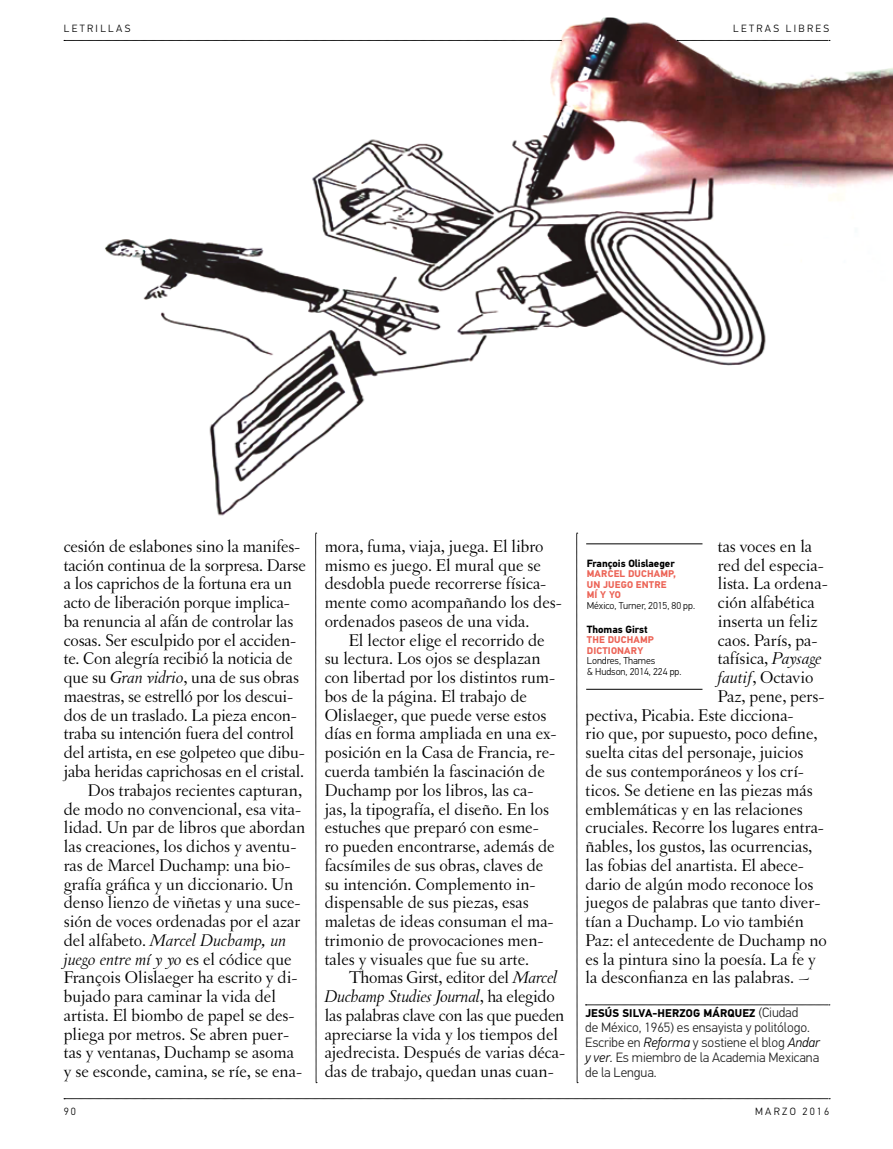
<style>
.page{position:relative;width:893px;height:1149px;background:#fff}
.page>*{position:absolute;margin:0;border:0;box-sizing:border-box;transform-origin:0 0}
.t1{font:18px/18.8px "Letras Oldstyle";color:#000}
.t2{font:italic 18px "Letras Oldstyle";color:#000;scale:1.1 1}
.t3{font:300 13.5px/15px "PF Din Text Pro";letter-spacing:-.005em;color:#222}
.t4{font:700 11.25px "PF Din Text Pro";letter-spacing:.015em;color:#000}
.t5{font:300 10.5px "PF Din Text Pro";letter-spacing:.22em;color:#000}
.t6{font:700 10.5px "PF Din Text Pro";letter-spacing:-.005em;color:#000}
.t7{font:300 9.9px/10.5px "PF Din Text Pro";letter-spacing:-.005em;color:#000}
.t8{font:700 9.75px/10.5px "PF Din Text Pro";letter-spacing:.015em;color:#ec6457}
.s1{font-style:italic}
.s2{font-style:normal}
.s3{font-weight:300;font-size:13.5px;color:#222}
.s4{font-style:italic;color:#000}
</style>
<div class="page">
<svg style="left:64px;top:1098px;width:766px;height:1px"></svg>
<img style="left:63px;top:18px;width:830px;height:527px">
<svg style="left:64px;top:40px;width:497px;height:1px"></svg>
<svg style="left:677px;top:40px;width:153px;height:1px"></svg>
<svg style="left:585px;top:1004px;width:245px;height:1px"></svg>
<hr style="left:586px;top:543px;width:116px;height:1px;background:#000">
<hr style="left:586px;top:688px;width:116px;height:1px;background:#000">
<svg style="left:576px;top:532px;width:2px;height:550px"></svg>
<svg style="left:315px;top:532px;width:2px;height:550px"></svg>
<p class="t5" style="left:64px;top:22px;width:68px">LETRILLAS</p>
<p class="t5" style="left:733px;top:22px;width:97px">LETRAS LIBRES</p>
<p class="t1" style="left:64px;top:536px;width:238px">cesión de eslabones sino la manifes-</p>
<p class="t1" style="left:64px;top:555px;width:244px">tación continua de la sorpresa. Darse</p>
<p class="t1" style="left:64px;top:574px;width:230px">a los caprichos de la fortuna era un</p>
<p class="t1" style="left:64px;top:592px;width:228px">acto de liberación porque implica-</p>
<p class="t1" style="left:64px;top:611px;width:231px">ba renuncia al afán de controlar las</p>
<p class="t1" style="left:64px;top:630px;width:234px">cosas. Ser esculpido por el acciden-</p>
<p class="t1" style="left:64px;top:649px;width:230px">te. Con alegría recibió la noticia de</p>
<p class="t1" style="left:64px;top:667px;width:237px">que su <span class="s1">Gran vidrio</span>, una de sus obras</p>
<p class="t1" style="left:64px;top:686px;width:231px">maestras, se estrelló por los descui-</p>
<p class="t1" style="left:64px;top:705px;width:235px">dos de un traslado. La pieza encon-</p>
<p class="t1" style="left:64px;top:724px;width:232px">traba su intención fuera del control</p>
<p class="t1" style="left:64px;top:742px;width:242px">del artista, en ese golpeteo que dibu-</p>
<p class="t1" style="left:64px;top:761px;width:242px">jaba heridas caprichosas en el cristal.</p>
<p class="t1" style="left:88px;top:780px;width:216px">Dos trabajos recientes capturan,</p>
<p class="t1" style="left:64px;top:799px;width:239px">de modo no convencional, esa vita-</p>
<p class="t1" style="left:64px;top:817px;width:243px">lidad. Un par de libros que abordan</p>
<p class="t1" style="left:64px;top:836px;width:234px">las creaciones, los dichos y aventu-</p>
<p class="t1" style="left:64px;top:855px;width:228px">ras de Marcel Duchamp: una bio-</p>
<p class="t1" style="left:64px;top:874px;width:231px">grafía gráfica y un diccionario. Un</p>
<p class="t1" style="left:64px;top:892px;width:238px">denso lienzo de viñetas y una suce-</p>
<p class="t1" style="left:64px;top:911px;width:238px">sión de voces ordenadas por el azar</p>
<p class="t2" style="left:64px;top:929px;width:204px"><span class="s2">del alfabeto.</span> Marcel Duchamp, un</p>
<p class="t2" style="left:64px;top:948px;width:209px">juego entre mí y yo <span class="s2">es el códice que</span></p>
<p class="t1" style="left:64px;top:967px;width:235px">François Olislaeger ha escrito y di-</p>
<p class="t1" style="left:64px;top:986px;width:214px">bujado para caminar la vida del</p>
<p class="t1" style="left:64px;top:1005px;width:232px">artista. El biombo de papel se des-</p>
<p class="t1" style="left:64px;top:1024px;width:227px">pliega por metros. Se abren puer-</p>
<p class="t1" style="left:64px;top:1042px;width:232px">tas y ventanas, Duchamp se asoma</p>
<p class="t1" style="left:64px;top:1061px;width:240px">y se esconde, camina, se ríe, se ena-</p>
<p class="t1" style="left:325px;top:536px;width:239px">mora, fuma, viaja, juega. El libro mismo es juego. El mural que se desdobla puede recorrerse física&shy;mente como acompañando los des&shy;ordenados paseos de una vida.</p>
<p class="t1" style="left:325px;top:630px;width:233px;text-indent:24px">El lector elige el recorrido de su lectura. Los ojos se desplazan con libertad por los distintos rum&shy;bos de la página. El trabajo de<br>Olislaeger, que puede verse estos días en forma ampliada en una ex&shy;posición en la Casa de Francia, re&shy;cuerda también la fascinación de<br>Duchamp por los libros, las ca&shy;jas, la tipografía, el diseño. En los estuches que preparó con esme&shy;ro pueden encontrarse, además de facsímiles de sus obras, claves de su intención. Complemento in&shy;dispensable de sus piezas, esas maletas de ideas consuman el ma&shy;trimonio de provocaciones men&shy;tales y visuales que fue su arte.</p>
<p class="t1" style="left:325px;top:968px;width:242px;text-indent:24px">Thomas Girst, editor del <span class="s1">Marcel Duchamp Studies Journal</span>, ha elegido las palabras clave con las que pueden apreciarse la vida y los tiempos del ajedrecista. Después de varias déca&shy;das de trabajo, quedan unas cuan-</p>
<p class="t1" style="left:718px;top:536px;width:96px">tas voces en la</p>
<p class="t1" style="left:718px;top:555px;width:108px">red del especia-</p>
<p class="t1" style="left:718px;top:574px;width:111px">lista. La ordena-</p>
<p class="t1" style="left:718px;top:592px;width:98px">ción alfabética</p>
<p class="t1" style="left:718px;top:611px;width:101px">inserta un feliz</p>
<p class="t1" style="left:718px;top:630px;width:101px">caos. París, pa-</p>
<p class="t1" style="left:718px;top:649px;width:105px">tafísica, <span class="s1">Paysage</span></p>
<p class="t1" style="left:718px;top:667px;width:97px"><span class="s1">fautif</span>, Octavio</p>
<p class="t1" style="left:718px;top:686px;width:108px">Paz, pene, pers-</p>
<p class="t1" style="left:586px;top:705px;width:210px">pectiva, Picabia. Este dicciona-</p>
<p class="t1" style="left:586px;top:724px;width:233px">rio que, por supuesto, poco define,</p>
<p class="t1" style="left:586px;top:742px;width:219px">suelta citas del personaje, juicios</p>
<p class="t1" style="left:586px;top:761px;width:220px">de sus contemporáneos y los crí-</p>
<p class="t1" style="left:586px;top:780px;width:229px">ticos. Se detiene en las piezas más</p>
<p class="t1" style="left:586px;top:799px;width:219px">emblemáticas y en las relaciones</p>
<p class="t1" style="left:586px;top:817px;width:240px">cruciales. Recorre los lugares entra-</p>
<p class="t1" style="left:586px;top:836px;width:228px">ñables, los gustos, las ocurrencias,</p>
<p class="t1" style="left:586px;top:855px;width:220px">las fobias del anartista. El abece-</p>
<p class="t1" style="left:586px;top:874px;width:229px">dario de algún modo reconoce los</p>
<p class="t1" style="left:586px;top:892px;width:236px">juegos de palabras que tanto diver-</p>
<p class="t1" style="left:586px;top:911px;width:220px">tían a Duchamp. Lo vio también</p>
<p class="t1" style="left:586px;top:930px;width:243px">Paz: el antecedente de Duchamp no</p>
<p class="t1" style="left:586px;top:949px;width:232px">es la pintura sino la poesía. La fe y</p>
<p class="t1" style="left:586px;top:967px;width:225px">la desconfianza en las palabras. <sup>~</sup></p>
<p class="t4" style="left:585px;top:1006px;width:214px">JESÚS SILVA-HERZOG MÁRQUEZ <span class="s3">(Ciudad</span></p>
<p class="t3" style="left:585px;top:1019px;width:236px">de México, 1965) es ensayista y politólogo.<br>Escribe en <span class="s4">Reforma</span> y sostiene el blog <span class="s4">Andar y ver.</span> Es miembro de la Academia Mexicana de la Lengua.</p>
<p class="t6" style="left:587px;top:556px;width:90px">François Olislaeger</p>
<p class="t8" style="left:587px;top:569px;width:91px">MARCEL DUCHAMP,<br>UN JUEGO ENTRE<br>MÍ Y YO</p>
<p class="t7" style="left:587px;top:600px;width:110px">México, Turner, 2015, 80 pp.</p>
<p class="t6" style="left:587px;top:622px;width:62px">Thomas Girst</p>
<p class="t8" style="left:587px;top:635px;width:68px">THE DUCHAMP<br>DICTIONARY</p>
<p class="t7" style="left:587px;top:655px;width:96px">Londres, Thames<br>&amp; Hudson, 2014, 224 pp.</p>
<p class="t5" style="left:64px;top:1104px;width:14px">90</p>
<p class="t5" style="left:755px;top:1104px;width:76px">MARZO 2016</p>
</div>
